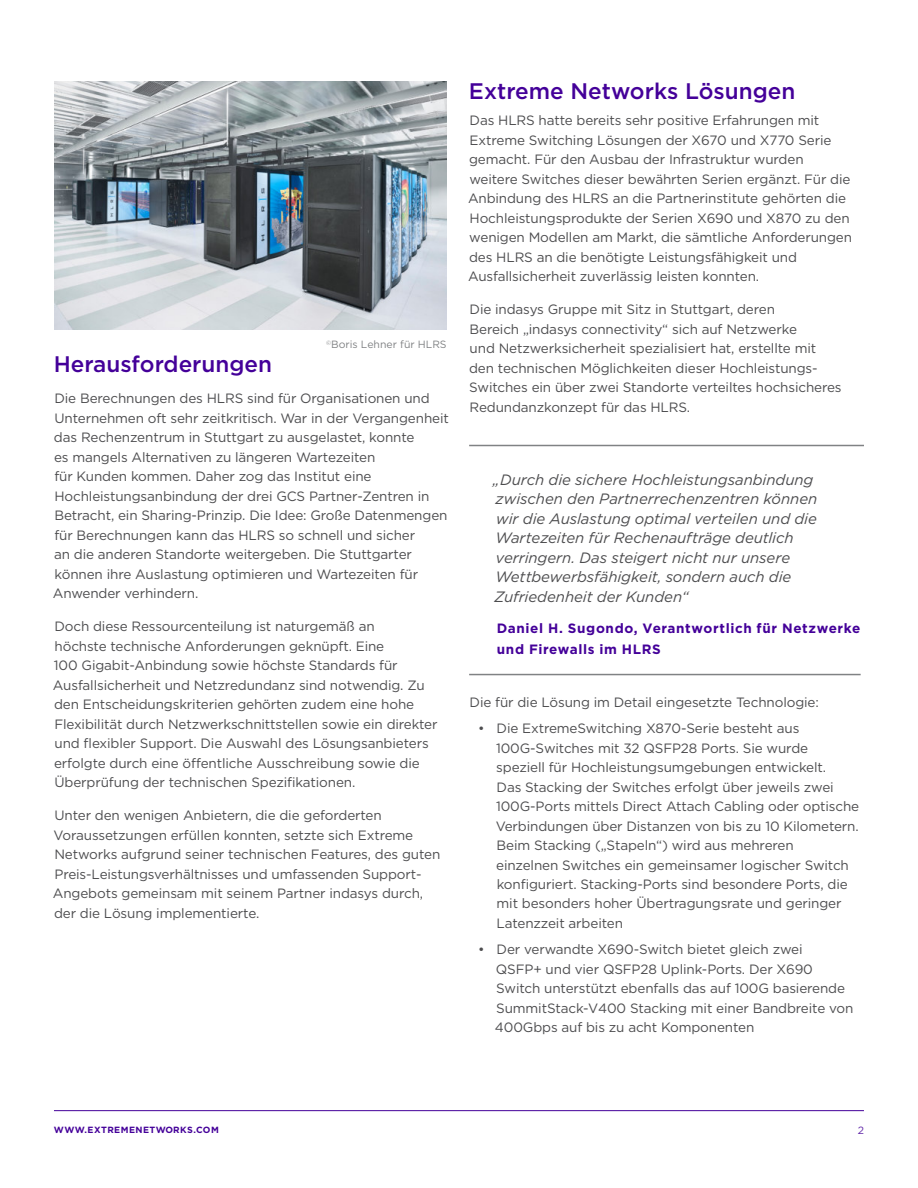
<style>
.page{position:relative;width:918px;height:1188px;background:#fff}
.page>*{position:absolute;margin:0;border:0;box-sizing:border-box;transform-origin:0 0}
.t1{font:500 22.5px "Gotham";color:#409}
.t2{font:italic 15px/19.5px "Gotham";letter-spacing:-.005em;color:#4d4d4f}
.t3{font:13.5px/19.5px "Gotham";letter-spacing:-.01em;color:#4d4d4f}
.t4{font:700 13.5px/21px "Gotham";letter-spacing:.045em;color:#409}
.t5{font:10.5px "Gotham";color:#808284}
.t6{font:10.5px "Gotham";color:#6026a8}
.t7{font:700 9px "Gotham";letter-spacing:.05em;color:#409}
</style>
<div class="page">
<hr style="left:54px;top:1110px;width:810px;height:1px;background:#409">
<img style="left:54px;top:81px;width:393px;height:248px">
<hr style="left:469px;top:445px;width:395px;height:1px;background:#808284">
<hr style="left:469px;top:674px;width:392px;height:1px;background:#808284">
<p class="t5" style="left:326px;top:339px;width:122px"><sup>©</sup>Boris Lehner für HLRS</p>
<h1 class="t1" style="left:54px;top:354px;width:220px">Herausforderungen</h1>
<p class="t3" style="left:53px;top:389px;width:398px">Die Berechnungen des HLRS sind für Organisationen und Unternehmen oft sehr zeitkritisch. War in der Vergangenheit das Rechenzentrum in Stuttgart zu ausgelastet, konnte<br>es mangels Alternativen zu längeren Wartezeiten<br>für Kunden kommen. Daher zog das Institut eine Hochleistungsanbindung der drei GCS Partner-Zentren in Betracht, ein Sharing-Prinzip. Die Idee: Große Datenmengen für Berechnungen kann das HLRS so schnell und sicher<br>an die anderen Standorte weitergeben. Die Stuttgarter können ihre Auslastung optimieren und Wartezeiten für Anwender verhindern.</p>
<p class="t3" style="left:53px;top:617px;width:386px">Doch diese Ressourcenteilung ist naturgemäß an<br>höchste technische Anforderungen geknüpft. Eine<br>100 Gigabit-Anbindung sowie höchste Standards für Ausfallsicherheit und Netzredundanz sind notwendig. Zu den Entscheidungskriterien gehörten zudem eine hohe Flexibilität durch Netzwerkschnittstellen sowie ein direkter und flexibler Support. Die Auswahl des Lösungsanbieters erfolgte durch eine öffentliche Ausschreibung sowie die Überprüfung der technischen Spezifikationen.</p>
<p class="t3" style="left:53px;top:806px;width:389px">Unter den wenigen Anbietern, die die geforderten Voraussetzungen erfüllen konnten, setzte sich Extreme Networks aufgrund seiner technischen Features, des guten Preis-Leistungsverhältnisses und umfassenden Support-Angebots gemeinsam mit seinem Partner indasys durch, der die Lösung implementierte.</p>
<h1 class="t1" style="left:469px;top:81px;width:328px">Extreme Networks Lösungen</h1>
<p class="t3" style="left:468px;top:111px;width:386px">Das HLRS hatte bereits sehr positive Erfahrungen mit Extreme Switching Lösungen der X670 und X770 Serie gemacht. Für den Ausbau der Infrastruktur wurden weitere Switches dieser bewährten Serien ergänzt. Für die Anbindung des HLRS an die Partnerinstitute gehörten die Hochleistungsprodukte der Serien X690 und X870 zu den wenigen Modellen am Markt, die sämtliche Anforderungen des HLRS an die benötigte Leistungsfähigkeit und Ausfallsicherheit zuverlässig leisten konnten.</p>
<p class="t3" style="left:469px;top:300px;width:374px">Die indasys Gruppe mit Sitz in Stuttgart, deren<br>Bereich „indasys connectivity“ sich auf Netzwerke<br>und Netzwerksicherheit spezialisiert hat, erstellte mit den technischen Möglichkeiten dieser Hochleistungs-Switches ein über zwei Standorte verteiltes hochsicheres Redundanzkonzept für das HLRS.</p>
<p class="t2" style="left:493px;top:470px;width:326px">„Durch die sichere Hochleistungsanbindung zwischen den Partnerrechenzentren können wir die Auslastung optimal verteilen und die Wartezeiten für Rechenaufträge deutlich verringern. Das steigert nicht nur unsere Wettbewerbsfähigkeit, sondern auch die Zufriedenheit der Kunden“</p>
<p class="t4" style="left:497px;top:619px;width:365px">Daniel H. Sugondo, Verantwortlich für Netzwerke und Firewalls im HLRS</p>
<p class="t3" style="left:470px;top:693px;width:351px">Die für die Lösung im Detail eingesetzte Technologie:</p>
<p class="t3" style="left:496px;top:719px;width:365px;text-indent:-18px">• Die ExtremeSwitching X870-Serie besteht aus 100G-Switches mit 32 QSFP28 Ports. Sie wurde speziell für Hochleistungsumgebungen entwickelt.<br>Das Stacking der Switches erfolgt über jeweils zwei 100G-Ports mittels Direct Attach Cabling oder optische Verbindungen über Distanzen von bis zu 10 Kilometern.<br>Beim Stacking („Stapeln“) wird aus mehreren<br>einzelnen Switches ein gemeinsamer logischer Switch konfiguriert. Stacking-Ports sind besondere Ports, die mit besonders hoher Übertragungsrate und geringer Latenzzeit arbeiten</p>
<p class="t3" style="left:495px;top:940px;width:360px;text-indent:-17px">• Der verwandte X690-Switch bietet gleich zwei<br>QSFP+ und vier QSFP28 Uplink-Ports. Der X690<br>Switch unterstützt ebenfalls das auf 100G basierende SummitStack-V400 Stacking mit einer Bandbreite von 400Gbps auf bis zu acht Komponenten</p>
<p class="t7" style="left:54px;top:1126px;width:166px">WWW.EXTREMENETWORKS.COM</p>
<p class="t6" style="left:858px;top:1125px;width:8px">2</p>
</div>
